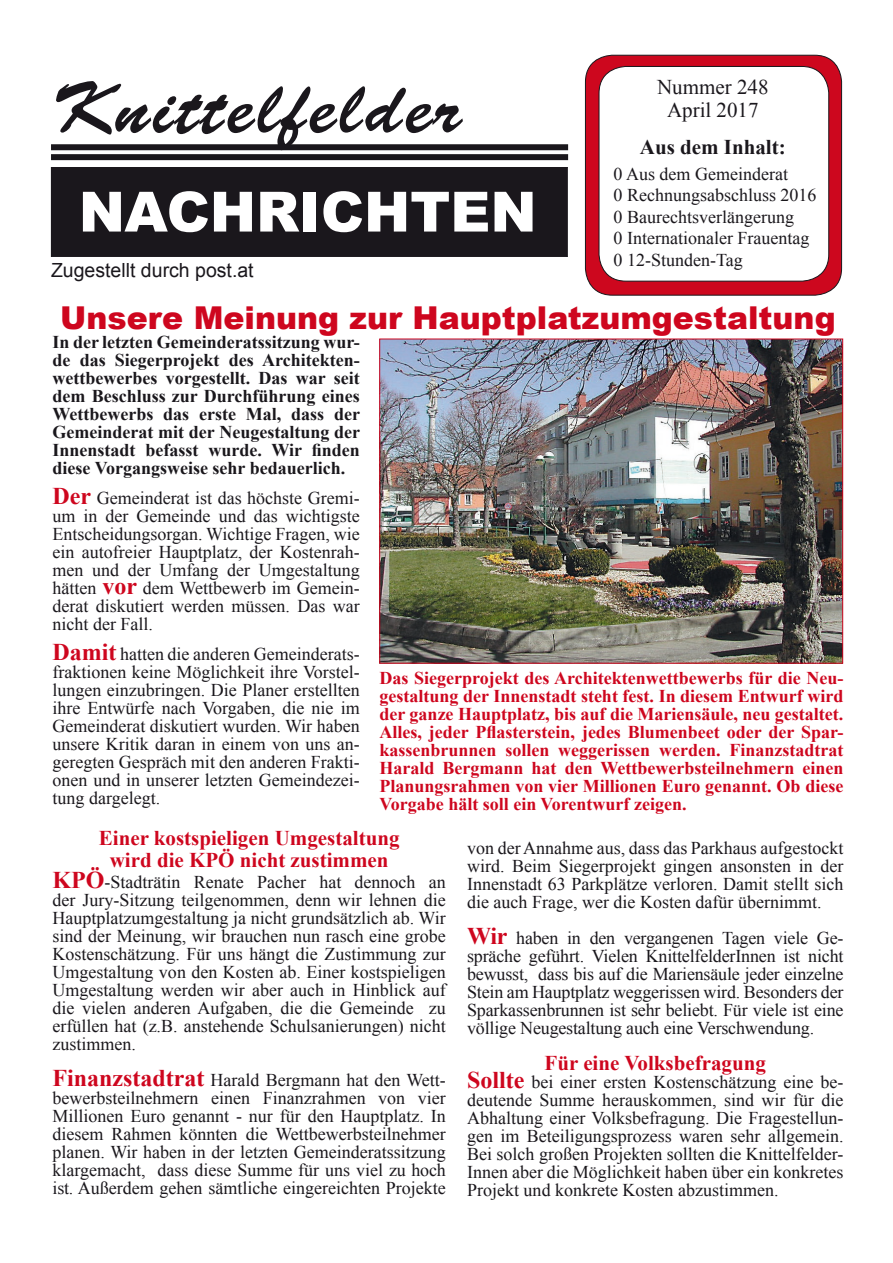
<style>
.page{position:relative;width:893px;height:1263px;background:#fff}
.page>*{position:absolute;margin:0;border:0;box-sizing:border-box;transform-origin:0 0}
.t1{font:73.5px "Brush Script";letter-spacing:.05em;color:#1a171c}
.t2{font:900 55.5px "Arial";color:#fff}
.t3{font:900 31.5px "Arial";color:#ce061e}
.t4{font:700 21px "Times New Roman";color:#ce061e}
.t5{font:21px "Times New Roman";color:#1a171c}
.t6{font:700 21px "Times New Roman";color:#1a171c}
.t7{font:19.5px "Arial";color:#1a171c}
.t8{font:18px/18px "Times New Roman";color:#1a171c;text-align:justify}
.t9{font:700 18px/18px "Times New Roman";color:#ce061e;text-align:justify}
.t10{font:700 18px/18px "Times New Roman";color:#1a171c;text-align:justify}
.s1{font-weight:700;font-size:24px;color:#ce061e}
</style>
<div class="page">
<div style="left:585px;top:55px;width:257px;height:240px;background:#cd071e;border-radius:27px"></div>
<div style="left:585px;top:55px;width:257px;height:241px;border:1px solid #1a171c;border-radius:27px"></div>
<div style="left:51px;top:167px;width:516px;height:89px;background:#1a171c"></div>
<div style="left:51px;top:167px;width:517px;height:90px;border:1px solid #1a171c"></div>
<div style="left:51px;top:144px;width:517px;height:6px;background:#1a171c"></div>
<div style="left:51px;top:154px;width:517px;height:6px;background:#1a171c"></div>
<div style="left:599px;top:66px;width:230px;height:215px;background:#fff;border-radius:27px"></div>
<div style="left:599px;top:66px;width:230px;height:215px;border:1px solid #1a171c;border-radius:27px"></div>
<img style="left:381px;top:341px;width:460px;height:320px">
<div style="left:379px;top:339px;width:464px;height:324px;border:1px solid #ce061e"></div>
<p class="t1" style="left:51px;top:67px;width:413px">Knittelfelder</p>
<p class="t2" style="left:79px;top:171px;width:459px">NACHRICHTEN</p>
<p class="t7" style="left:51px;top:258px;width:204px">Zugestellt durch post.at</p>
<p class="t5" style="left:657px;top:73px;width:113px">Nummer 248</p>
<p class="t5" style="left:667px;top:96px;width:93px">April 2017</p>
<p class="t6" style="left:640px;top:133px;width:147px">Aus dem Inhalt:</p>
<p class="t8" style="left:614px;top:164px;width:176px">0 Aus dem Gemeinderat</p>
<p class="t8" style="left:614px;top:186px;width:204px">0 Rechnungsabschluss 2016</p>
<p class="t8" style="left:614px;top:207px;width:182px">0 Baurechtsverlängerung</p>
<p class="t8" style="left:614px;top:229px;width:197px">0 Internationaler Frauentag</p>
<p class="t8" style="left:614px;top:251px;width:131px">0 12-Stunden-Tag</p>
<p class="t3" style="left:60px;top:294px;width:777px">Unsere Meinung zur Hauptplatzumgestaltung</p>
<p class="t10" style="left:53px;top:332px;width:309px">In der letzten Gemeinderatssitzung wur&shy;de das Siegerprojekt des Architekten&shy;wettbewerbes vorgestellt. Das war seit dem Beschluss zur Durchführung eines Wettbewerbs das erste Mal, dass der Gemeinderat mit der Neugestaltung der Innenstadt befasst wurde. Wir finden diese Vorgangsweise sehr bedauerlich.</p>
<p class="t8" style="left:53px;top:488px;width:309px"><span class="s1">Der</span> Gemeinderat ist das höchste Gremi&shy;um in der Gemeinde und das wichtigste Entscheidungsorgan. Wichtige Fragen, wie ein autofreier Hauptplatz, der Kostenrah&shy;men und der Umfang der Umgestaltung hätten <span class="s1">vor</span> dem Wettbewerb im Gemein&shy;derat diskutiert werden müssen. Das war nicht der Fall.</p>
<p class="t8" style="left:53px;top:644px;width:309px"><span class="s1">Damit</span> hatten die anderen Gemeinderats&shy;fraktionen keine Möglichkeit ihre Vorstel&shy;lungen einzubringen. Die Planer erstellten ihre Entwürfe nach Vorgaben, die nie im Gemeinderat diskutiert wurden. Wir haben unsere Kritik daran in einem von uns an&shy;geregten Gespräch mit den anderen Frakti&shy;onen und in unserer letzten Gemeindezei&shy;tung dargelegt.</p>
<p class="t4" style="left:99px;top:823px;width:302px">Einer kostspieligen Umgestaltung</p>
<p class="t4" style="left:110px;top:846px;width:280px">wird die KPÖ nicht zustimmen</p>
<p class="t8" style="left:53px;top:873px;width:395px"><span class="s1">KPÖ</span>-Stadträtin Renate Pacher hat dennoch an der Jury-Sitzung teilgenommen, denn wir lehnen die Hauptplatzumgestaltung ja nicht grundsätzlich ab. Wir sind der Meinung, wir brauchen nun rasch eine grobe Kostenschätzung. Für uns hängt die Zustimmung zur Umgestaltung von den Kosten ab. Einer kostspieligen Umgestaltung werden wir aber auch in Hinblick auf die vielen anderen Aufgaben, die die Gemeinde zu erfüllen hat (z.B. anstehende Schulsanierungen) nicht zustimmen.</p>
<p class="t8" style="left:53px;top:1071px;width:395px"><span class="s1">Finanzstadtrat</span> Harald Bergmann hat den Wett&shy;bewerbsteilnehmern einen Finanzrahmen von vier Millionen Euro genannt - nur für den Hauptplatz. In diesem Rahmen könnten die Wettbewerbsteilnehmer planen. Wir haben in der letzten Gemeinderatssitzung klargemacht, dass diese Summe für uns viel zu hoch ist. Außerdem gehen sämtliche eingereichten Projekte</p>
<p class="t9" style="left:379px;top:669px;width:465px">Das Siegerprojekt des Architektenwettbewerbs für die Neu&shy;gestaltung der Innenstadt steht fest. In diesem Entwurf wird der ganze Hauptplatz, bis auf die Mariensäule, neu gestaltet.<br>Alles, jeder Pflasterstein, jedes Blumenbeet oder der Spar&shy;kassenbrunnen sollen weggerissen werden. Finanzstadtrat Harald Bergmann hat den Wettbewerbsteilnehmern einen Planungsrahmen von vier Millionen Euro genannt. Ob diese Vorgabe hält soll ein Vorentwurf zeigen.</p>
<p class="t8" style="left:467px;top:838px;width:378px">von der Annahme aus, dass das Parkhaus aufgestockt wird. Beim Siegerprojekt gingen ansonsten in der Innenstadt 63 Parkplätze verloren. Damit stellt sich die auch Frage, wer die Kosten dafür übernimmt.</p>
<p class="t8" style="left:467px;top:928px;width:378px"><span class="s1">Wir</span> haben in den vergangenen Tagen viele Ge&shy;spräche geführt. Vielen KnittelfelderInnen ist nicht bewusst, dass bis auf die Mariensäule jeder einzelne Stein am Hauptplatz weggerissen wird. Besonders der Sparkassenbrunnen ist sehr beliebt. Für viele ist eine völlige Neugestaltung auch eine Verschwendung.</p>
<p class="t4" style="left:545px;top:1048px;width:223px">Für eine Volksbefragung</p>
<p class="t8" style="left:467px;top:1072px;width:378px"><span class="s1">Sollte</span> bei einer ersten Kostenschätzung eine be&shy;deutende Summe herauskommen, sind wir für die Abhaltung einer Volksbefragung. Die Fragestellun&shy;gen im Beteiligungsprozess waren sehr allgemein.<br>Bei solch großen Projekten sollten die Knittelfelder-Innen aber die Möglichkeit haben über ein konkretes Projekt und konkrete Kosten abzustimmen.</p>
</div>
